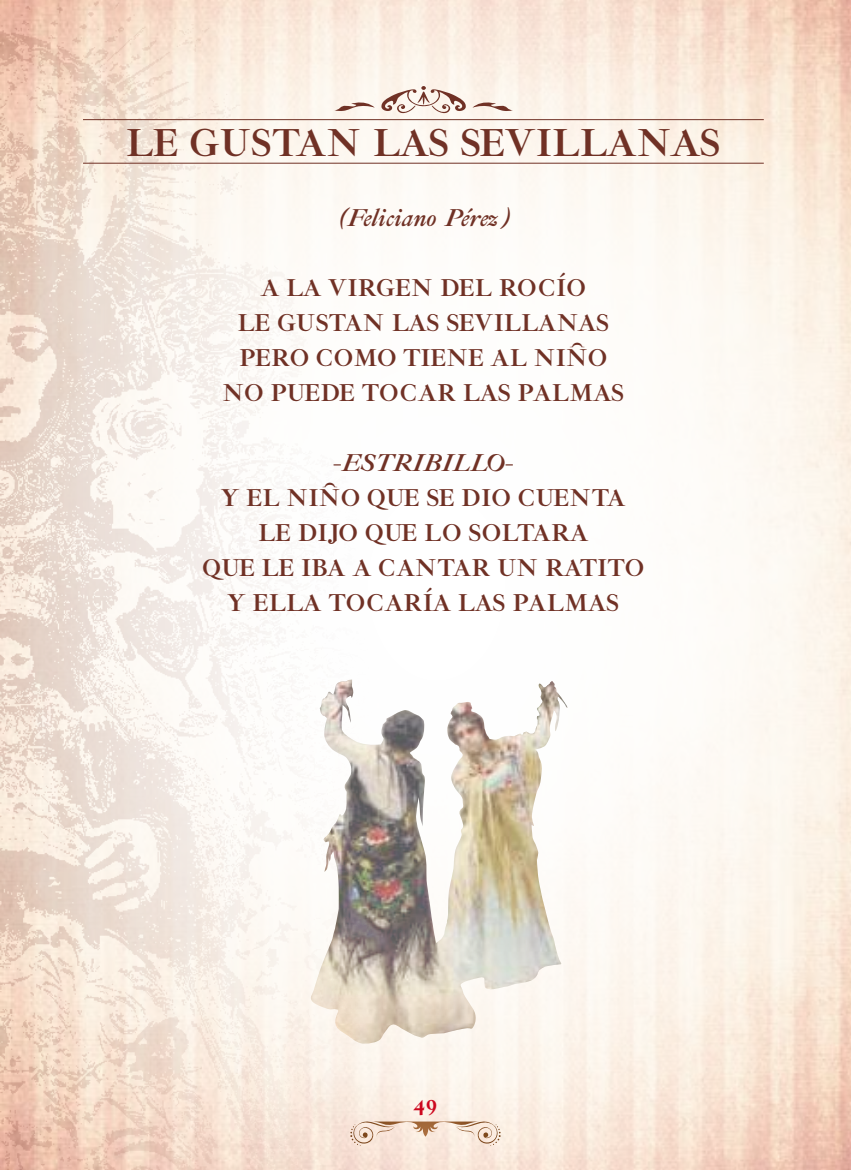
<style>
.page{position:relative;width:851px;height:1170px;background:#fff}
.page>*{position:absolute;margin:0;border:0;box-sizing:border-box;transform-origin:0 0}
.t1{font:700 40px "Ibarra Real";letter-spacing:-.01em;color:#703125}
.t2{font:700 25px/35px "Ibarra Real";color:#703125;text-align:center}
.t3{font:italic 700 25px "Ibarra Real";color:#703125}
.t4{font:700 22.5px "Ibarra Real";color:#cd071e}
</style>
<div class="page">
<img style="left:390px;top:0;width:460px;height:1169px">
<img style="left:0;top:0;width:390px;height:1169px">
<svg style="left:350px;top:1116px;width:150px;height:29px;background:#ebd6c6"></svg>
<hr style="left:83px;top:119px;width:680px;height:1px;background:#703125">
<hr style="left:83px;top:163px;width:680px;height:1px;background:#703125">
<svg style="left:334px;top:86px;width:179px;height:27px"></svg>
<img style="left:311px;top:680px;width:236px;height:364px">
<h1 class="t1" style="left:126px;top:117px;width:596px">LE GUSTAN LAS SEVILLANAS</h1>
<p class="t3" style="left:334px;top:202px;width:180px">(Feliciano Pérez)</p>
<p class="t2" style="left:222px;top:270px;width:403px">A LA VIRGEN DEL ROCÍO<br>LE GUSTAN LAS SEVILLANAS<br>PERO COMO TIENE AL NIÑO<br>NO PUEDE TOCAR LAS PALMAS</p>
<p class="t3" style="left:333px;top:447px;width:182px">-ESTRIBILLO-</p>
<p class="t2" style="left:202px;top:480px;width:443px">Y EL NIÑO QUE SE DIO CUENTA<br>LE DIJO QUE LO SOLTARA<br>QUE LE IBA A CANTAR UN RATITO<br>Y ELLA TOCARÍA LAS PALMAS</p>
<p class="t4" style="left:413px;top:1092px;width:27px">49</p>
</div>
